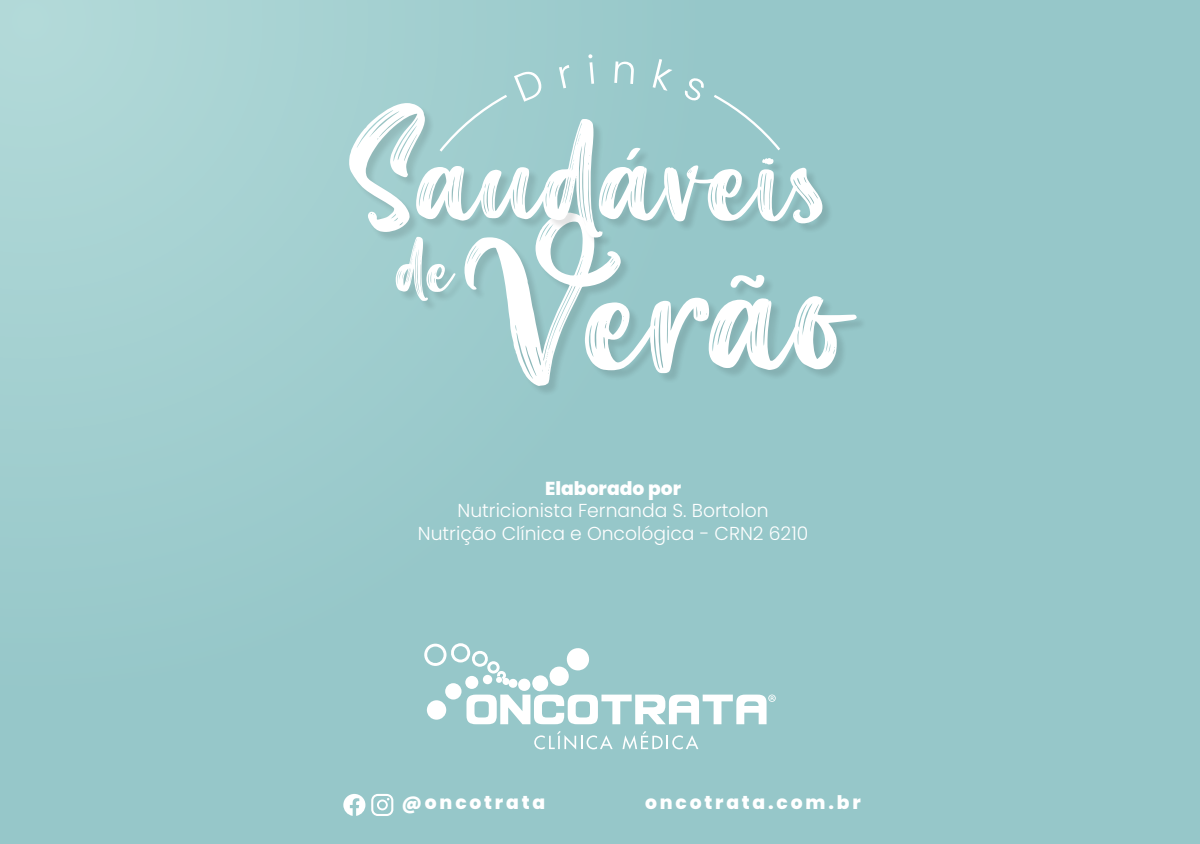
<style>
.page{position:relative;width:1200px;height:844px;background:#fff}
.page>*{position:absolute;margin:0;border:0;box-sizing:border-box;transform-origin:0 0}
.t1{font:151.38px "Aesthetic Violet";color:#fff}
.t2{font:115.56px "Aesthetic Violet";color:#fff}
.t3{font:62.5px "Aesthetic Violet";color:#fff}
.t4{font:300 18.75px/22.5px "Poppins";color:#fff;text-align:center}
.t5{font:800 18.75px "Poppins";letter-spacing:.15em;color:#fff}
.t6{font:800 18.75px "Poppins";color:#fff}
</style>
<div class="page">
<div style="left:0;top:0;width:1200px;height:844px;background:linear-gradient(to right,#a1cecf,#92c5c7)"></div>
<svg style="left:534px;top:731px;width:79px;height:18px"></svg>
<svg style="left:623px;top:731px;width:75px;height:18px"></svg>
<svg style="left:423px;top:643px;width:353px;height:81px"></svg>
<div style="left:466px;top:214px;width:401px;height:183px;background:#000;opacity:.11"></div>
<div style="left:397px;top:238px;width:69px;height:74px;background:#000;opacity:.11"></div>
<div style="left:351px;top:104px;width:482px;height:144px;background:#000;opacity:.11"></div>
<div style="left:437px;top:54px;width:346px;height:100px;background:#9acacb"></div>
<svg style="left:371px;top:794px;width:22px;height:22px"></svg>
<svg style="left:343px;top:794px;width:22px;height:22px"></svg>
<h2 class="t2" style="left:349px;top:109px;width:481px">Saudáveis</h2>
<h1 class="t1" style="left:465px;top:223px;width:388px">Verão</h1>
<h3 class="t3" style="left:397px;top:231px;width:58px">de</h3>
<p class="t6" style="left:545px;top:477px;width:137px">Elaborado por</p>
<p class="t4" style="left:418px;top:499px;width:392px">Nutricionista Fernanda S. Bortolon<br>Nutrição Clínica e Oncológica - CRN2 6210</p>
<p class="t5" style="left:401px;top:791px;width:145px">@oncotrata</p>
<p class="t5" style="left:645px;top:791px;width:217px">oncotrata.com.br</p>
</div>
